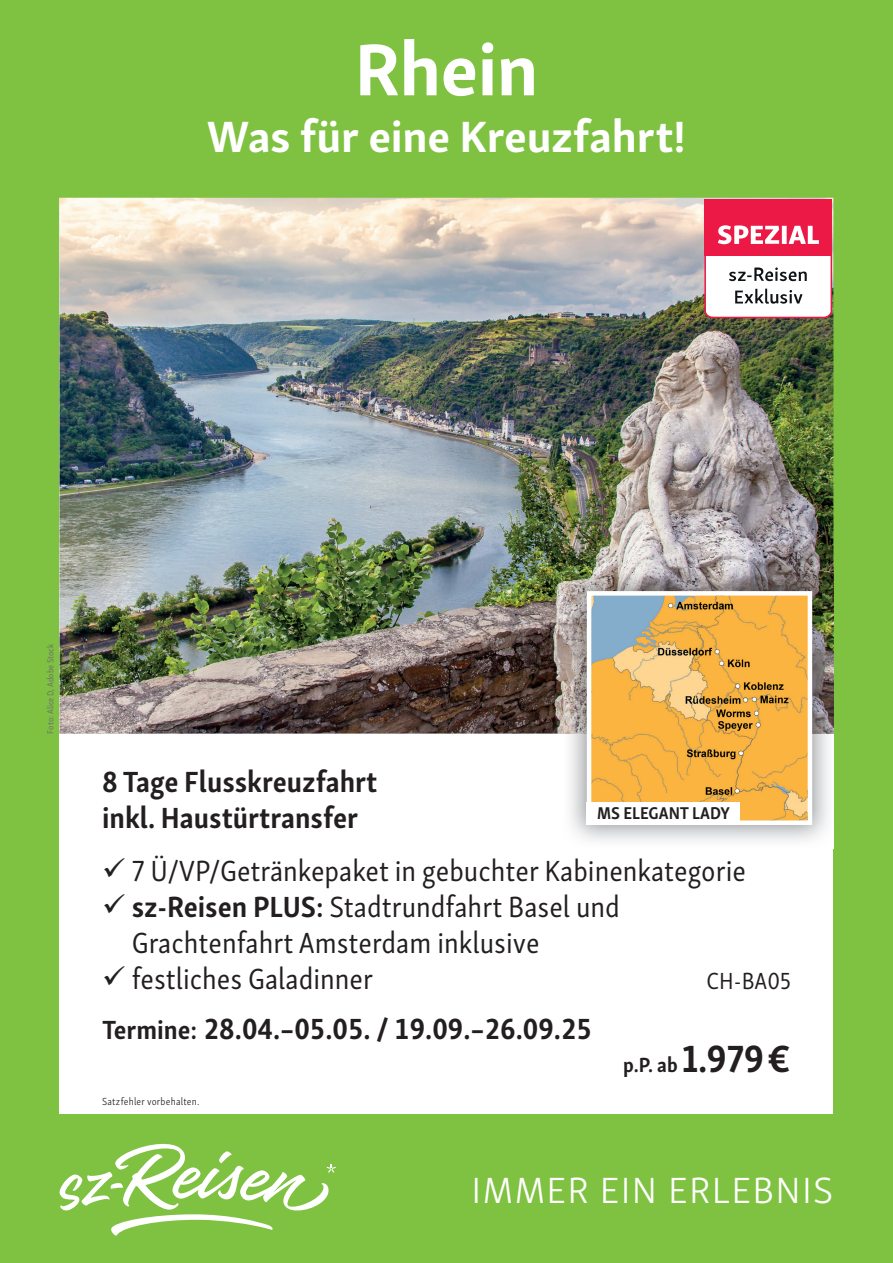
<style>
.page{position:relative;width:893px;height:1263px;background:#7fc241}
.page>*{position:absolute;margin:0;border:0;box-sizing:border-box;transform-origin:0 0}
.t1{font:700 75px "Skolar Sans Latn";letter-spacing:-.01em;color:#fff}
.t2{font:700 45px "Skolar Sans Latn";letter-spacing:-.005em;color:#fff}
.t3{font:300 37.5px "Skolar Sans Latn";letter-spacing:.035em;color:#fff}
.t4{font:30px/36px "Skolar Sans Latn Cn";color:#231f20}
.t5{font:700 30px/36px "Skolar Sans Latn Cn";color:#231f20}
.t6{font:24px "Skolar Sans Latn Cn";color:#231f20}
.t7{font:700 21px "Skolar Sans Latn Cn";color:#231f20}
.t8{font:700 17.55px "Skolar Sans Latn Cn";color:#231f20}
.t9{font:300 10.5px "Skolar Sans Latn Cn";letter-spacing:.02em;color:#231f20}
.t10{font:9px "Skolar Sans Latn Cn";color:#6c6d70}
.s1{font-weight:700}
.s2{font-size:27px}
.s3{font-size:39px}
</style>
<div class="page">
<div style="left:60px;top:230px;width:773px;height:884px;background:#fff"></div>
<img style="left:60px;top:198px;width:773px;height:535px">
<svg style="left:60px;top:1143px;width:276px;height:93px"></svg>
<img style="left:563px;top:567px;width:271px;height:281px">
<img style="left:592px;top:596px;width:215px;height:224px">
<div style="left:587px;top:591px;width:225px;height:234px;border:4px solid #fff"></div>
<div style="left:587px;top:803px;width:153px;height:22px;background:#fff"></div>
<svg style="left:704px;top:199px;width:128px;height:119px"></svg>
<h1 class="t1" style="left:354px;top:9px;width:186px">Rhein</h1>
<h2 class="t2" style="left:207px;top:100px;width:481px">Was für eine Kreuzfahrt!</h2>
<p class="t10" style="left:44px;top:733px;width:91px;rotate:-90deg">Foto: Alice D, Adobe Stock</p>
<p class="t5" style="left:102px;top:761px;width:277px">8 Tage Flusskreuzfahrt inkl. Haustürtransfer</p>
<p class="t4" style="left:102px;top:850px;width:645px">✓ 7 Ü/VP/Getränkepaket in gebuchter Kabinenkategorie</p>
<p class="t4" style="left:132px;top:886px;width:490px;text-indent:-30px">✓ <span class="s1">sz-Reisen PLUS:</span> Stadtrundfahrt Basel und<br>Grachtenfahrt Amsterdam inklusive</p>
<p class="t4" style="left:102px;top:958px;width:273px">✓ festliches Galadinner</p>
<p class="t6" style="left:706px;top:962px;width:86px">CH-BA05</p>
<p class="t5" style="left:102px;top:1008px;width:492px"><span class="s2">Termine:</span> 28.04.–05.05. / 19.09.–26.09.25</p>
<p class="t7" style="left:623px;top:1047px;width:169px">p.P. ab <span class="s3">1.979 €</span></p>
<p class="t8" style="left:597px;top:799px;width:134px">MS ELEGANT LADY</p>
<p class="t9" style="left:102px;top:1093px;width:99px">Satzfehler vorbehalten.</p>
<p class="t3" style="left:472px;top:1162px;width:363px">IMMER EIN ERLEBNIS</p>
</div>
